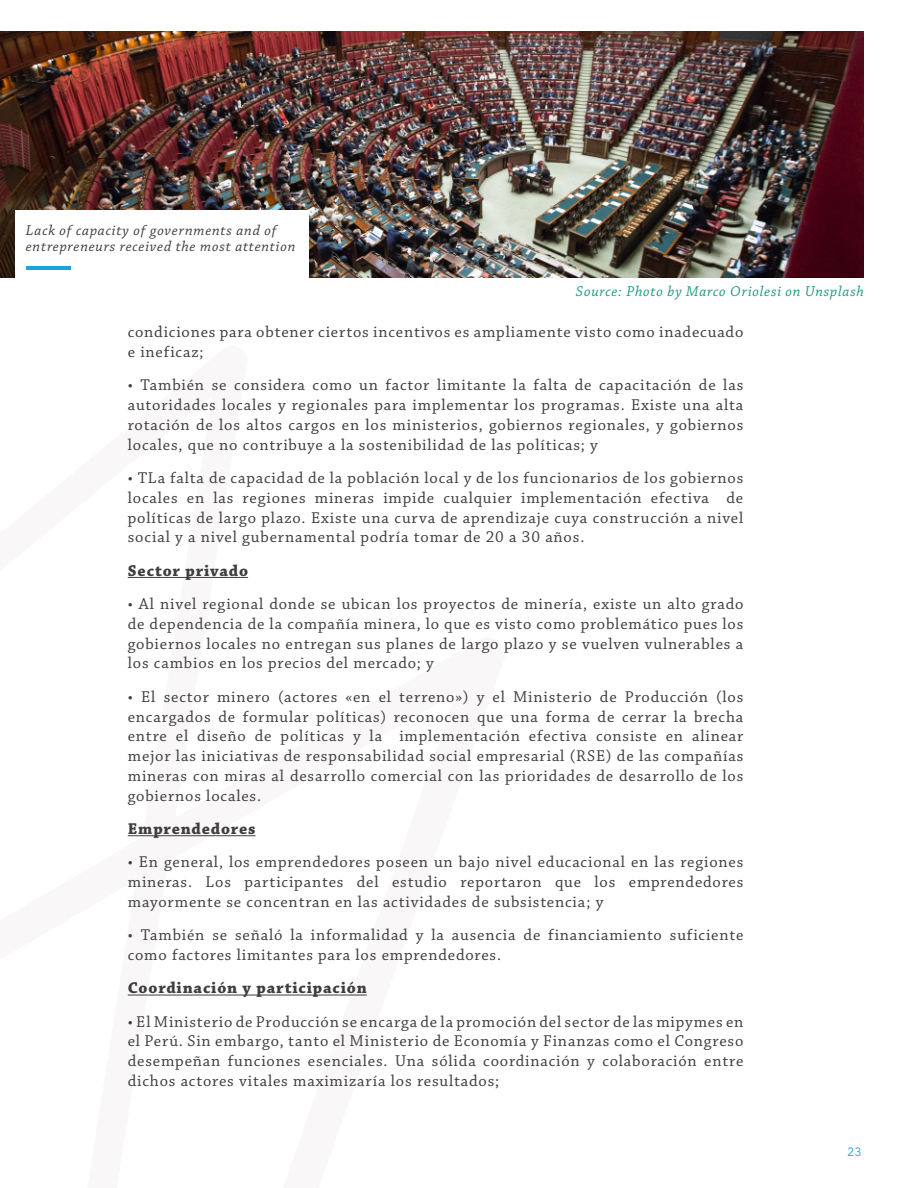
<style>
.page{position:relative;width:918px;height:1188px;background:#fff}
.page>*{position:absolute;margin:0;border:0;box-sizing:border-box;transform-origin:0 0}
.Body_Text{font:16.5px/19.8px "Chaparral Pro";letter-spacing:.05em;color:#3e3e3f;text-align:justify}
.Body_Text-2{font:700 16.5px "Chaparral Pro";letter-spacing:.05em;color:#3e3e3f}
.Table_Text_-_italics{font:italic 15px/16.5px "Chaparral Pro";letter-spacing:.05em;color:#3e3e3f}
.Table_Text_-_italics-2{font:italic 15px "Chaparral Pro";letter-spacing:.05em;color:#1b9a7c}
.t1{font:12px "Avenir LT Std";color:#1ca3de}
</style>
<div class="page">
<hr style="left:128px;top:577px;width:120px;height:1px;background:#3e3e3f">
<hr style="left:128px;top:835px;width:128px;height:1px;background:#3e3e3f">
<hr style="left:128px;top:995px;width:239px;height:1px;background:#3e3e3f">
<img style="left:0;top:31px;width:864px;height:247px">
<div style="left:15px;top:211px;width:294px;height:69px;background:#fff"></div>
<hr style="left:26px;top:266px;width:45px;height:4px;background:#1ca3de">
<p class="Table_Text_-_italics" style="left:26px;top:222px;width:271px">Lack of capacity of governments and of entrepreneurs received the most attention</p>
<p class="Table_Text_-_italics-2" style="left:576px;top:283px;width:290px">Source: Photo by Marco Oriolesi on Unsplash</p>
<p class="Body_Text" style="left:128px;top:323px;width:617px">condiciones para obtener ciertos incentivos es ampliamente visto como inadecuado e ineficaz;</p>
<p class="Body_Text" style="left:128px;top:376px;width:617px">• También se considera como un factor limitante la falta de capacitación de las autoridades locales y regionales para implementar los programas. Existe una alta rotación de los altos cargos en los ministerios, gobiernos regionales, y gobiernos locales, que no contribuye a la sostenibilidad de las políticas; y</p>
<p class="Body_Text" style="left:128px;top:469px;width:617px">• TLa falta de capacidad de la población local y de los funcionarios de los gobiernos locales en las regiones mineras impide cualquier implementación efectiva de políticas de largo plazo. Existe una curva de aprendizaje cuya construcción a nivel social y a nivel gubernamental podría tomar de 20 a 30 años.</p>
<p class="Body_Text-2" style="left:128px;top:561px;width:122px">Sector privado</p>
<p class="Body_Text" style="left:128px;top:595px;width:617px">• Al nivel regional donde se ubican los proyectos de minería, existe un alto grado de dependencia de la compañía minera, lo que es visto como problemático pues los gobiernos locales no entregan sus planes de largo plazo y se vuelven vulnerables a los cambios en los precios del mercado; y</p>
<p class="Body_Text" style="left:128px;top:687px;width:617px">• El sector minero (actores «en el terreno») y el Ministerio de Producción (los encargados de formular políticas) reconocen que una forma de cerrar la brecha entre el diseño de políticas y la implementación efectiva consiste en alinear mejor las iniciativas de responsabilidad social empresarial (RSE) de las compañías mineras con miras al desarrollo comercial con las prioridades de desarrollo de los gobiernos locales.</p>
<p class="Body_Text-2" style="left:128px;top:819px;width:129px">Emprendedores</p>
<p class="Body_Text" style="left:128px;top:853px;width:617px">• En general, los emprendedores poseen un bajo nivel educacional en las regiones mineras. Los participantes del estudio reportaron que los emprendedores mayormente se concentran en las actividades de subsistencia; y</p>
<p class="Body_Text" style="left:128px;top:926px;width:617px">• También se señaló la informalidad y la ausencia de financiamiento suficiente como factores limitantes para los emprendedores.</p>
<p class="Body_Text-2" style="left:128px;top:978px;width:241px">Coordinación y participación</p>
<p class="Body_Text" style="left:128px;top:1012px;width:617px">• El Ministerio de Producción se encarga de la promoción del sector de las mipymes en el Perú. Sin embargo, tanto el Ministerio de Economía y Finanzas como el Congreso desempeñan funciones esenciales. Una sólida coordinación y colaboración entre dichos actores vitales maximizaría los resultados;</p>
<p class="t1" style="left:848px;top:1145px;width:15px">23</p>
</div>
